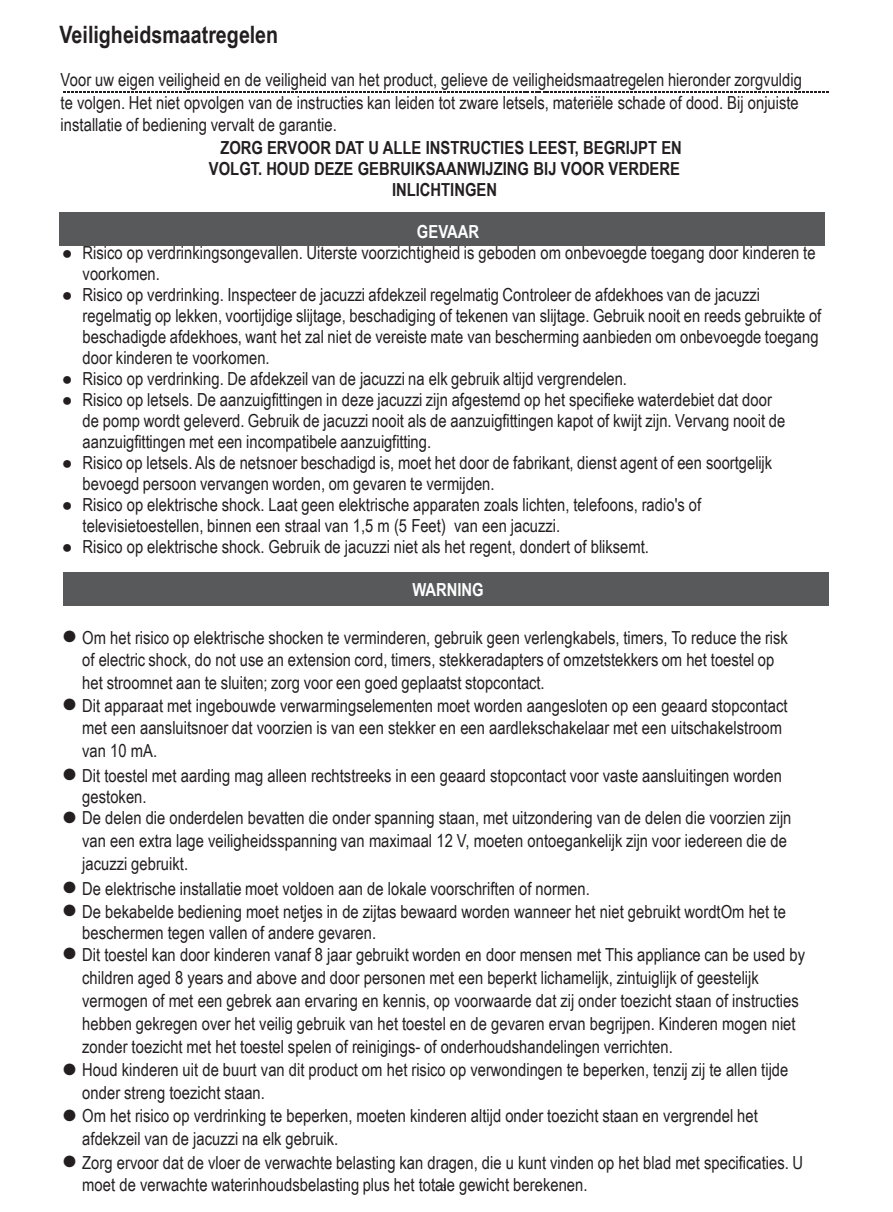
<style>
.page{position:relative;width:893px;height:1212px;background:#fff}
.page>*{position:absolute;margin:0;border:0;box-sizing:border-box;transform-origin:0 0}
.t1{font:700 24px "Arial Narrow";letter-spacing:.005em;color:#231f20}
.t2{font:18px/22.6px "Arial Narrow";letter-spacing:.005em;color:#231f20}
.t3{font:700 18px "Arial Narrow";color:#231f20}
.t4{font:700 18px "Arial Narrow";color:#fff}
.t5{font:9px "Arial";color:#131111}
.s1{font-size:27px}
</style>
<div class="page">
<svg style="left:63px;top:91px;width:765px;height:1px"></svg>
<div style="left:59px;top:212px;width:765px;height:34px;background:#58595b"></div>
<div style="left:63px;top:572px;width:765px;height:34px;background:#58595b"></div>
<p class="t1" style="left:60px;top:16px;width:220px">Veiligheidsmaatregelen</p>
<p class="t2" style="left:61px;top:68px;width:742px">Voor uw eigen veiligheid en de veiligheid van het product, gelieve de veiligheidsmaatregelen hieronder zorgvuldig te volgen. Het niet opvolgen van de instructies kan leiden tot zware letsels, materiële schade of dood. Bij onjuiste installatie of bediening vervalt de garantie.</p>
<p class="t3" style="left:220px;top:134px;width:463px">ZORG ERVOOR DAT U ALLE INSTRUCTIES LEEST, BEGRIJPT EN</p>
<p class="t3" style="left:209px;top:155px;width:472px">VOLGT. HOUD DEZE GEBRUIKSAANWIJZING BIJ VOOR VERDERE</p>
<p class="t3" style="left:392px;top:176px;width:106px">INLICHTINGEN</p>
<p class="t4" style="left:417px;top:218px;width:64px">GEVAAR</p>
<p class="t2" style="left:83px;top:242px;width:734px;line-height:21px;text-indent:-21px">● Risico op verdrinkingsongevallen. Uiterste voorzichtigheid is geboden om onbevoegde toegang door kinderen te voorkomen.</p>
<p class="t2" style="left:83px;top:284px;width:740px;line-height:21px;text-indent:-21px">● Risico op verdrinking. Inspecteer de jacuzzi afdekzeil regelmatig Controleer de afdekhoes van de jacuzzi regelmatig op lekken, voortijdige slijtage, beschadiging of tekenen van slijtage. Gebruik nooit en reeds gebruikte of beschadigde afdekhoes, want het zal niet de vereiste mate van bescherming aanbieden om onbevoegde toegang door kinderen te voorkomen.</p>
<p class="t2" style="left:62px;top:367px;width:566px">● Risico op verdrinking. De afdekzeil van de jacuzzi na elk gebruik altijd vergrendelen.</p>
<p class="t2" style="left:83px;top:389px;width:704px;line-height:20.9px;text-indent:-21px">● Risico op letsels. De aanzuigfittingen in deze jacuzzi zijn afgestemd op het specifieke waterdebiet dat door de pomp wordt geleverd. Gebruik de jacuzzi nooit als de aanzuigfittingen kapot of kwijt zijn. Vervang nooit de aanzuigfittingen met een incompatibele aanzuigfitting.</p>
<p class="t2" style="left:83px;top:452px;width:691px;line-height:20.9px;text-indent:-21px">● Risico op letsels. Als de netsnoer beschadigd is, moet het door de fabrikant, dienst agent of een soortgelijk bevoegd persoon vervangen worden, om gevaren te vermijden.</p>
<p class="t2" style="left:83px;top:493px;width:620px;line-height:21px;text-indent:-21px">● Risico op elektrische shock. Laat geen elektrische apparaten zoals lichten, telefoons, radio's of televisietoestellen, binnen een straal van 1,5 m (5 Feet) van een jacuzzi.</p>
<p class="t2" style="left:62px;top:535px;width:588px">● Risico op elektrische shock. Gebruik de jacuzzi niet als het regent, dondert of bliksemt.</p>
<p class="t4" style="left:412px;top:576px;width:73px">WARNING</p>
<p class="t2" style="left:82px;top:625px;width:707px;text-indent:-21px"><span class="s1">●</span> Om het risico op elektrische shocken te verminderen, gebruik geen verlengkabels, timers, To reduce the risk of electric shock, do not use an extension cord, timers, stekkeradapters of omzetstekkers om het toestel op het stroomnet aan te sluiten; zorg voor een goed geplaatst stopcontact.</p>
<p class="t2" style="left:82px;top:693px;width:706px;text-indent:-21px"><span class="s1">●</span> Dit apparaat met ingebouwde verwarmingselementen moet worden aangesloten op een geaard stopcontact met een aansluitsnoer dat voorzien is van een stekker en een aardlekschakelaar met een uitschakelstroom van 10 mA.</p>
<p class="t2" style="left:82px;top:764px;width:701px;line-height:21.6px;text-indent:-21px"><span class="s1">●</span> Dit toestel met aarding mag alleen rechtstreeks in een geaard stopcontact voor vaste aansluitingen worden gestoken.</p>
<p class="t2" style="left:82px;top:806px;width:710px;text-indent:-21px"><span class="s1">●</span> De delen die onderdelen bevatten die onder spanning staan, met uitzondering van de delen die voorzien zijn van een extra lage veiligheidsspanning van maximaal 12 V, moeten ontoegankelijk zijn voor iedereen die de jacuzzi gebruikt.</p>
<p class="t2" style="left:61px;top:876px;width:530px"><span class="s1">●</span> De elektrische installatie moet voldoen aan de lokale voorschriften of normen.</p>
<p class="t2" style="left:82px;top:900px;width:705px;line-height:21.6px;text-indent:-21px"><span class="s1">●</span> De bekabelde bediening moet netjes in de zijtas bewaard worden wanneer het niet gebruikt wordtOm het te beschermen tegen vallen of andere gevaren.</p>
<p class="t2" style="left:82px;top:942px;width:724px;line-height:23.1px;text-indent:-21px"><span class="s1">●</span> Dit toestel kan door kinderen vanaf 8 jaar gebruikt worden en door mensen met This appliance can be used by children aged 8 years and above and door personen met een beperkt lichamelijk, zintuiglijk of geestelijk vermogen of met een gebrek aan ervaring en kennis, op voorwaarde dat zij onder toezicht staan of instructies hebben gekregen over het veilig gebruik van het toestel en de gevaren ervan begrijpen. Kinderen mogen niet zonder toezicht met het toestel spelen of reinigings- of onderhoudshandelingen verrichten.</p>
<p class="t2" style="left:82px;top:1058px;width:707px;line-height:23.1px;text-indent:-21px"><span class="s1">●</span> Houd kinderen uit de buurt van dit product om het risico op verwondingen te beperken, tenzij zij te allen tijde onder streng toezicht staan.</p>
<p class="t2" style="left:82px;top:1104px;width:677px;line-height:23.1px;text-indent:-21px"><span class="s1">●</span> Om het risico op verdrinking te beperken, moeten kinderen altijd onder toezicht staan en vergrendel het afdekzeil van de jacuzzi na elk gebruik.</p>
<p class="t2" style="left:82px;top:1150px;width:722px;text-indent:-21px"><span class="s1">●</span> Zorg ervoor dat de vloer de verwachte belasting kan dragen, die u kunt vinden op het blad met specificaties. U moet de verwachte waterinhoudsbelasting plus het totale gewicht berekenen.</p>
<p class="t5" style="left:441px;top:1181px;width:7px">3</p>
</div>
